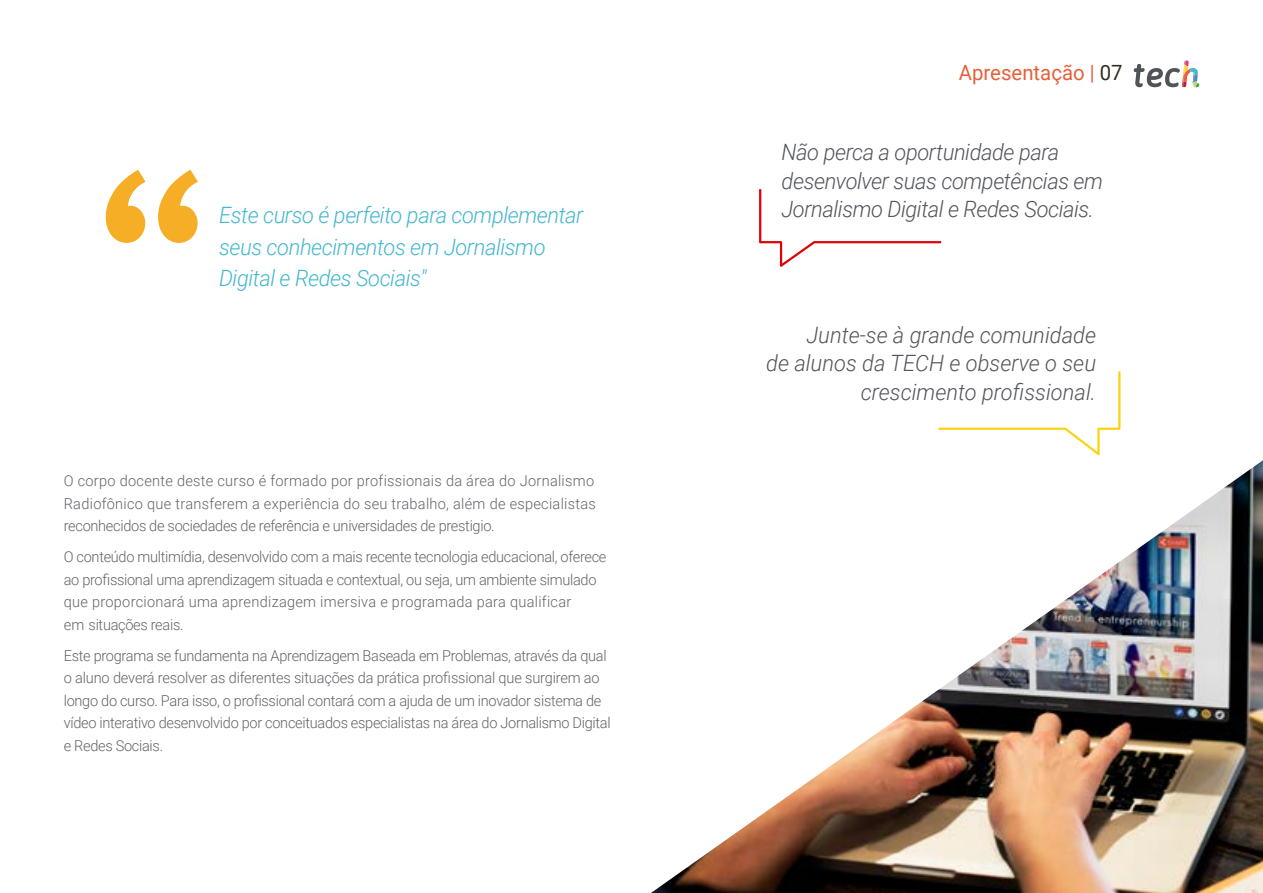
<style>
.page{position:relative;width:1263px;height:893px;background:#fff}
.page>*{position:absolute;margin:0;border:0;box-sizing:border-box;transform-origin:0 0}
.t1{font:italic 300 22.5px/28.5px "Roboto";letter-spacing:-.02em;color:#52555b}
.t2{font:italic 300 22.5px/31.5px "Roboto";letter-spacing:-.02em;color:#43b7cf}
.t3{font:italic 300 22.5px/28.5px "Roboto";color:#52555b;text-align:right}
.t4{font:21px "Roboto";color:#e7603a}
.t5{font:300 15px/22.5px "Roboto";letter-spacing:-.02em;color:#61646a}
.s1{color:#312e20}
</style>
<div class="page">
<svg style="left:106px;top:170px;width:92px;height:73px"></svg>
<img style="left:651px;top:460px;width:612px;height:433px">
<svg style="left:938px;top:371px;width:183px;height:85px"></svg>
<svg style="left:759px;top:189px;width:183px;height:78px"></svg>
<svg style="left:1134px;top:61px;width:65px;height:27px"></svg>
<h1 class="t2" style="left:219px;top:199px;width:366px">Este curso é perfeito para complementar seus conhecimentos em Jornalismo<br>Digital e Redes Sociais"</h1>
<p class="t5" style="left:64px;top:469px;width:534px;text-align:justify">O corpo docente deste curso é formado por profissionais da área do Jornalismo Radiofônico que transferem a experiência do seu trabalho, além de especialistas reconhecidos de sociedades de referência e universidades de prestigio.</p>
<p class="t5" style="left:64px;top:545px;width:544px">O conteúdo multimídia, desenvolvido com a mais recente tecnologia educacional, oferece ao profissional uma aprendizagem situada e contextual, ou seja, um ambiente simulado que proporcionará uma aprendizagem imersiva e programada para qualificar<br>em situações reais.</p>
<p class="t5" style="left:64px;top:644px;width:548px">Este programa se fundamenta na Aprendizagem Baseada em Problemas, através da qual o aluno deverá resolver as diferentes situações da prática profissional que surgirem ao longo do curso. Para isso, o profissional contará com a ajuda de um inovador sistema de vídeo interativo desenvolvido por conceituados especialistas na área do Jornalismo Digital e Redes Sociais.</p>
<h2 class="t4" style="left:959px;top:57px;width:165px">Apresentação | <span class="s1">07</span></h2>
<h1 class="t1" style="left:782px;top:137px;width:323px">Não perca a oportunidade para desenvolver suas competências em<br>Jornalismo Digital e Redes Sociais.</h1>
<h1 class="t3" style="left:766px;top:320px;width:331px">Junte-se à grande comunidade<br>de alunos da TECH e observe o seu crescimento profissional.</h1>
</div>
